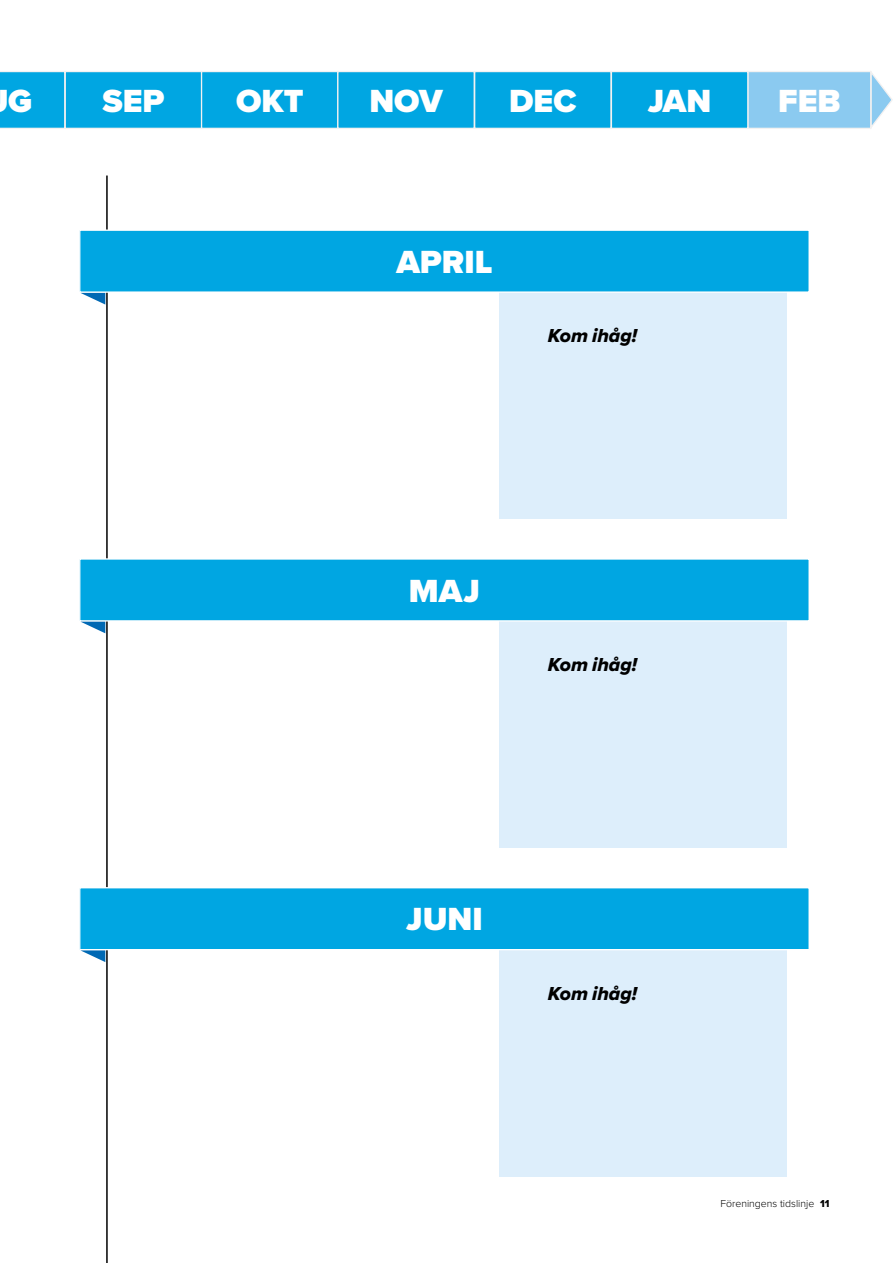
<style>
.page{position:relative;width:893px;height:1263px;background:#fff}
.page>*{position:absolute;margin:0;border:0;box-sizing:border-box;transform-origin:0 0}
.t1{font:900 33.15px "Proxima Nova";color:#fff}
.t2{font:19.5px "Proxima Nova Extrabld It";color:#000}
.t3{font:300 10.5px "Proxima Nova";color:#000}
.s1{font-family:"Proxima Nova Extrabld";font-weight:400}
</style>
<div class="page">
<hr style="left:106px;top:176px;width:2px;height:1087px;background:#000">
<svg style="left:0;top:71px;width:65px;height:58px;background:#0daae2"></svg>
<div style="left:65px;top:72px;width:137px;height:56px;background:#00a6e2"></div>
<div style="left:65px;top:71px;width:137px;height:58px;border:1px solid #f2f1f1"></div>
<div style="left:202px;top:72px;width:136px;height:56px;background:#00a6e2"></div>
<div style="left:201px;top:71px;width:138px;height:58px;border:1px solid #f2f1f1"></div>
<div style="left:338px;top:72px;width:136px;height:56px;background:#00a6e2"></div>
<div style="left:337px;top:71px;width:138px;height:58px;border:1px solid #f2f1f1"></div>
<div style="left:475px;top:72px;width:136px;height:56px;background:#00a6e2"></div>
<div style="left:474px;top:71px;width:138px;height:58px;border:1px solid #f2f1f1"></div>
<div style="left:748px;top:72px;width:123px;height:56px;background:#8bcaf0"></div>
<div style="left:747px;top:71px;width:124px;height:58px;border:1px solid #f2f1f1"></div>
<svg style="left:870px;top:71px;width:23px;height:58px"></svg>
<div style="left:611px;top:72px;width:137px;height:56px;background:#00a6e2"></div>
<div style="left:611px;top:71px;width:137px;height:58px;border:1px solid #f2f1f1"></div>
<div style="left:499px;top:292px;width:287px;height:227px;background:#ddeefb"></div>
<div style="left:80px;top:230px;width:729px;height:62px;background:#00a6e2"></div>
<div style="left:79px;top:229px;width:731px;height:64px;border:1px solid #fff"></div>
<svg style="left:81px;top:293px;width:24px;height:12px"></svg>
<div style="left:499px;top:621px;width:287px;height:226px;background:#ddeefb"></div>
<div style="left:80px;top:559px;width:729px;height:62px;background:#00a6e2"></div>
<div style="left:79px;top:558px;width:731px;height:63px;border:1px solid #fff"></div>
<svg style="left:81px;top:622px;width:24px;height:11px"></svg>
<div style="left:499px;top:950px;width:287px;height:226px;background:#ddeefb"></div>
<div style="left:80px;top:888px;width:729px;height:62px;background:#00a6e2"></div>
<div style="left:79px;top:887px;width:731px;height:63px;border:1px solid #fff"></div>
<svg style="left:80px;top:950px;width:25px;height:12px"></svg>
<p class="t1" style="left:8px;top:76px;width:26px">G</p>
<p class="t1" style="left:102px;top:76px;width:64px">SEP</p>
<p class="t1" style="left:236px;top:76px;width:69px">OKT</p>
<p class="t1" style="left:369px;top:76px;width:75px">NOV</p>
<p class="t1" style="left:509px;top:76px;width:69px">DEC</p>
<p class="t1" style="left:648px;top:76px;width:65px">JAN</p>
<p class="t1" style="left:778px;top:76px;width:64px">FEB</p>
<p class="t1" style="left:396px;top:237px;width:98px">APRIL</p>
<p class="t2" style="left:548px;top:321px;width:91px">Kom ihåg!</p>
<p class="t1" style="left:409px;top:566px;width:73px">MAJ</p>
<p class="t2" style="left:548px;top:650px;width:91px">Kom ihåg!</p>
<p class="t1" style="left:406px;top:895px;width:78px">JUNI</p>
<p class="t2" style="left:548px;top:979px;width:91px">Kom ihåg!</p>
<p class="t3" style="left:720px;top:1197px;width:111px">Föreningens tidslinje <span class="s1">11</span></p>
</div>
